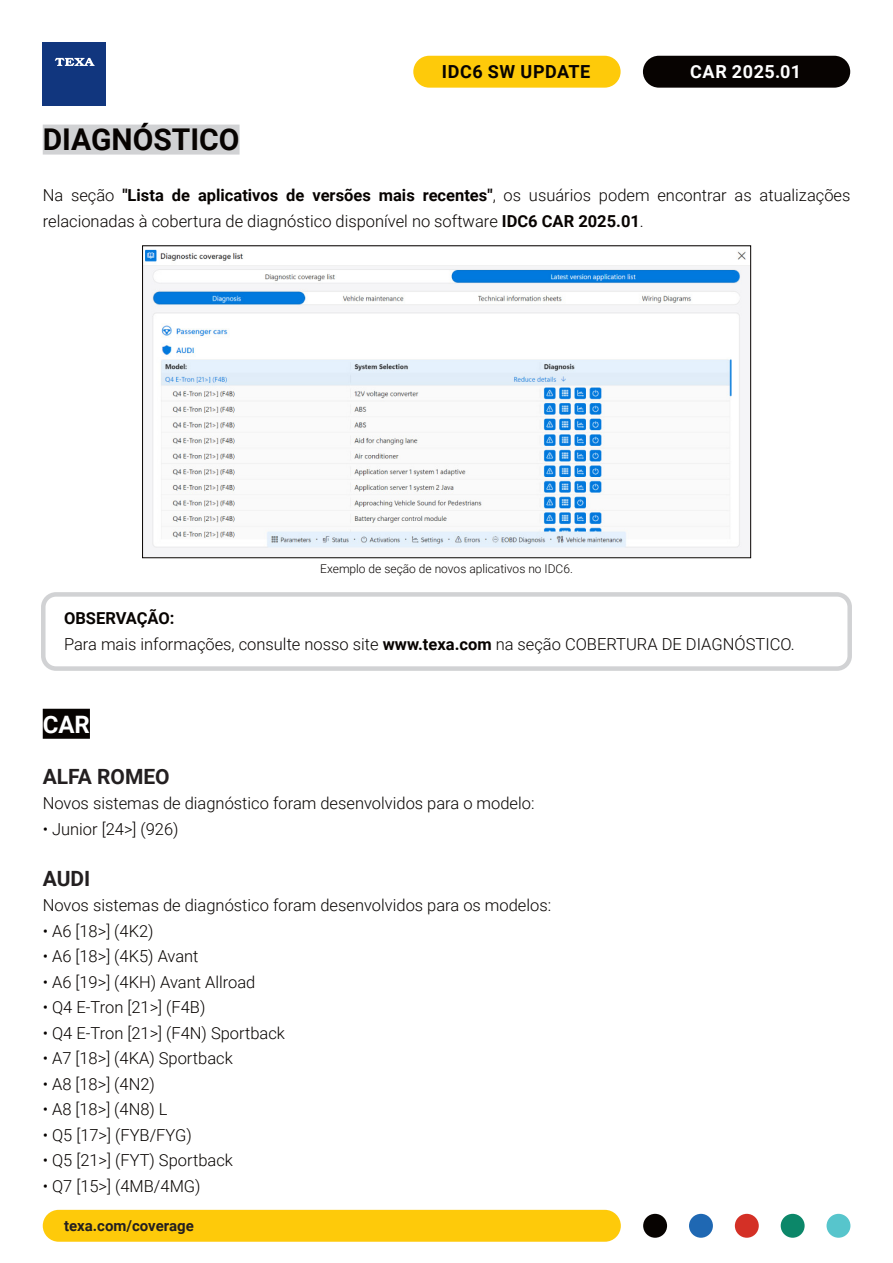
<style>
.page{position:relative;width:893px;height:1263px;background:#fff}
.page>*{position:absolute;margin:0;border:0;box-sizing:border-box;transform-origin:0 0}
.Titoletto{font:700 30px "Roboto";color:#070301}
.AMBIENTE{font:700 24px "Roboto";color:#fff}
.MARCA_PARAGRAFO{font:700 21px "Roboto";color:#231f20}
.t1{font:700 18px "Roboto";letter-spacing:.035em;color:#070301}
.t2{font:700 18px "Roboto";letter-spacing:.03em;color:#fff}
.Testo{font:300 16.5px/25.5px "Roboto";color:#070301}
.Testo-2{font:700 16.5px "Roboto";color:#070301}
.t3{font:700 15px "Roboto";color:#231f20}
.Note{font:300 12px "Roboto";color:#070301}
.s1{font-weight:700}
</style>
<div class="page">
<div style="left:43px;top:1210px;width:578px;height:32px;background:#feca0a;border-radius:16px"></div>
<div style="left:643px;top:1214px;width:24px;height:24px;background:#070301;border-radius:50%"></div>
<div style="left:689px;top:1214px;width:24px;height:24px;background:#1f68b3;border-radius:50%"></div>
<div style="left:735px;top:1214px;width:24px;height:24px;background:#d43026;border-radius:50%"></div>
<div style="left:781px;top:1214px;width:24px;height:24px;background:#0c8769;border-radius:50%"></div>
<div style="left:826px;top:1214px;width:24px;height:24px;background:#57c5cc;border-radius:50%"></div>
<div style="left:43px;top:42px;width:63px;height:64px;background:#11367e"></div>
<svg style="left:55px;top:58px;width:40px;height:8px"></svg>
<div style="left:643px;top:56px;width:207px;height:32px;background:#070301;border-radius:16px"></div>
<div style="left:413px;top:56px;width:208px;height:32px;background:#feca0a;border-radius:16px"></div>
<div style="left:43px;top:125px;width:197px;height:30px;background:#d1d2d4"></div>
<div style="left:43px;top:709px;width:47px;height:30px;background:#070301"></div>
<img style="left:144px;top:249px;width:605px;height:307px">
<div style="left:41px;top:592px;width:811px;height:79px;border:4px solid #d1d2d4;border-radius:13px"></div>
<p class="t1" style="left:442px;top:59px;width:150px">IDC6 SW UPDATE</p>
<p class="t2" style="left:690px;top:59px;width:112px">CAR 2025.01</p>
<p class="Titoletto" style="left:43px;top:118px;width:198px">DIAGNÓSTICO</p>
<p class="Testo" style="left:43px;top:182px;width:809px">Na seção <span class="s1">"Lista de aplicativos de versões mais recentes"</span>, os usuários podem encontrar as atualizações relacionadas à cobertura de diagnóstico disponível no software <span class="s1">IDC6 CAR 2025.01</span>.</p>
<p class="Note" style="left:320px;top:560px;width:254px">Exemplo de seção de novos aplicativos no IDC6.</p>
<p class="Testo-2" style="left:64px;top:607px;width:112px">OBSERVAÇÃO:</p>
<p class="Testo" style="left:64px;top:630px;width:732px">Para mais informações, consulte nosso site <span class="s1">www.texa.com</span> na seção COBERTURA DE DIAGNÓSTICO.</p>
<p class="AMBIENTE" style="left:43px;top:707px;width:49px">CAR</p>
<p class="MARCA_PARAGRAFO" style="left:43px;top:761px;width:128px">ALFA ROMEO</p>
<p class="Testo" style="left:43px;top:790px;width:493px">Novos sistemas de diagnóstico foram desenvolvidos para o modelo:</p>
<p class="Testo" style="left:43px;top:815px;width:137px">• Junior [24&gt;] (926)</p>
<p class="MARCA_PARAGRAFO" style="left:43px;top:863px;width:49px">AUDI</p>
<p class="Testo" style="left:43px;top:892px;width:510px">Novos sistemas de diagnóstico foram desenvolvidos para os modelos:</p>
<p class="Testo" style="left:43px;top:917px;width:112px">• A6 [18&gt;] (4K2)</p>
<p class="Testo" style="left:43px;top:943px;width:157px">• A6 [18&gt;] (4K5) Avant</p>
<p class="Testo" style="left:43px;top:968px;width:214px">• A6 [19&gt;] (4KH) Avant Allroad</p>
<p class="Testo" style="left:43px;top:994px;width:164px">• Q4 E-Tron [21&gt;] (F4B)</p>
<p class="Testo" style="left:43px;top:1019px;width:244px">• Q4 E-Tron [21&gt;] (F4N) Sportback</p>
<p class="Testo" style="left:43px;top:1045px;width:192px">• A7 [18&gt;] (4KA) Sportback</p>
<p class="Testo" style="left:43px;top:1070px;width:114px">• A8 [18&gt;] (4N2)</p>
<p class="Testo" style="left:43px;top:1096px;width:126px">• A8 [18&gt;] (4N8) L</p>
<p class="Testo" style="left:43px;top:1121px;width:151px">• Q5 [17&gt;] (FYB/FYG)</p>
<p class="Testo" style="left:43px;top:1147px;width:192px">• Q5 [21&gt;] (FYT) Sportback</p>
<p class="Testo" style="left:43px;top:1172px;width:159px">• Q7 [15&gt;] (4MB/4MG)</p>
<p class="t3" style="left:64px;top:1215px;width:131px">texa.com/coverage</p>
</div>
